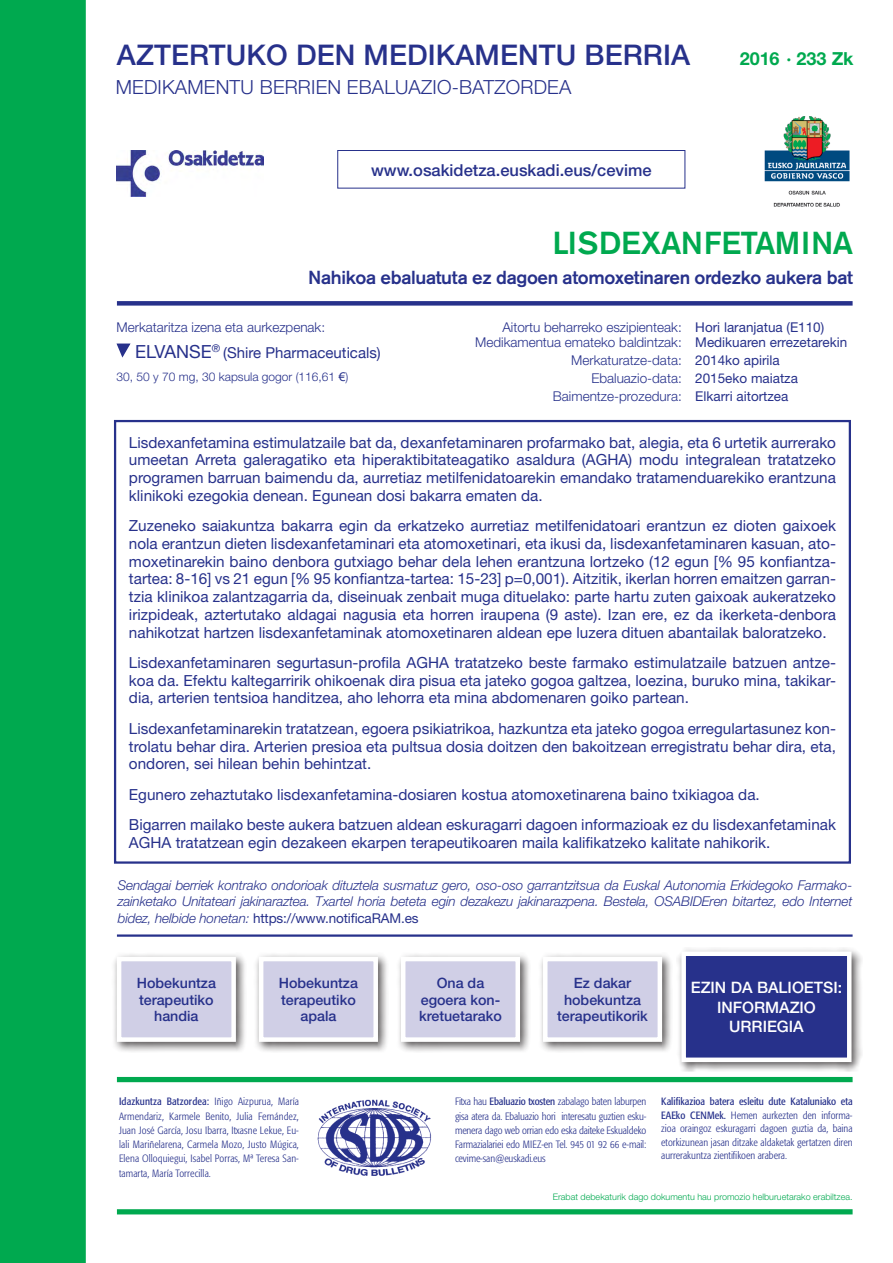
<style>
.page{position:relative;width:893px;height:1263px;background:#fff}
.page>*{position:absolute;margin:0;border:0;box-sizing:border-box;transform-origin:0 0}
.t1{font:500 31.5px "Akzidenz Grotesk BE";color:#00a94f}
.t2{font:500 28.5px "Helvetica Neue";letter-spacing:.005em;color:#27318b}
.t3{font:300 19.5px "Helvetica Neue";letter-spacing:.01em;color:#27318b}
.t4{font:500 18.75px "Akzidenz Grotesk BE";letter-spacing:-.02em;color:#27318b}
.t5{font:700 18px "Helvetica Neue";color:#00a94f}
.t6{font:500 16.5px "Helvetica Neue";color:#27318b}
.t7{font:500 15.75px/19.5px "Helvetica Neue";color:#fff;text-align:center}
.t8{font:15.3px/17.7px "Helvetica Neue";color:#27318b;text-align:justify}
.t9{font:15px "Helvetica Neue";color:#27318b}
.t10{font:500 14.25px/16.5px "Helvetica Neue";color:#27318b;text-align:center}
.t11{font:italic 300 13.5px/16.5px "Helvetica Neue";letter-spacing:-.01em;color:#27318b;text-align:justify}
.t12{font:300 13.5px/15px "Helvetica Neue";color:#27318b;text-align:center}
.t13{font:300 12px "Helvetica Neue";color:#27318b}
.t14{font:300 condensed 10.5px/14.2px "Formata";color:#27318b;text-align:justify}
.t15{font:300 9px "Helvetica Neue";color:#00a94f}
.s1{font-size:18px}
.s2{font-family:"Arial";font-weight:400}
.s3{font-weight:400}
.s4{font-weight:400;font-style:normal}
</style>
<div class="page">
<div style="left:0;top:0;width:86px;height:1263px;background:#00a94f"></div>
<img style="left:117px;top:151px;width:147px;height:45px">
<img style="left:764px;top:117px;width:86px;height:90px">
<div style="left:117px;top:1209px;width:736px;height:5px;background:#00a94f"></div>
<div style="left:117px;top:1077px;width:736px;height:5px;background:#00a94f"></div>
<div style="left:337px;top:150px;width:348px;height:38px;background:#fff;border:1px solid #27318b"></div>
<img style="left:317px;top:1099px;width:114px;height:77px">
<div style="left:117px;top:301px;width:736px;height:5px;background:#27318b"></div>
<div style="left:114px;top:420px;width:737px;height:444px;border:2px solid #27318b"></div>
<div style="left:111px;top:952px;width:136px;height:101px;background:#231f20;opacity:.75"></div>
<div style="left:119px;top:959px;width:115px;height:80px;background:#d0cfe6"></div>
<div style="left:117px;top:957px;width:119px;height:85px;border:4px solid #fff"></div>
<div style="left:254px;top:952px;width:135px;height:101px;background:#231f20;opacity:.75"></div>
<div style="left:261px;top:959px;width:115px;height:80px;background:#d0cfe6"></div>
<div style="left:259px;top:957px;width:119px;height:85px;border:4px solid #fff"></div>
<div style="left:396px;top:952px;width:135px;height:101px;background:#231f20;opacity:.75"></div>
<div style="left:403px;top:959px;width:115px;height:80px;background:#d0cfe6"></div>
<div style="left:401px;top:957px;width:119px;height:85px;border:4px solid #fff"></div>
<div style="left:538px;top:952px;width:135px;height:101px;background:#231f20;opacity:.75"></div>
<div style="left:545px;top:959px;width:115px;height:80px;background:#d0cfe6"></div>
<div style="left:543px;top:957px;width:119px;height:85px;border:4px solid #fff"></div>
<hr style="left:117px;top:934px;width:736px;height:3px;background:#27318b">
<div style="left:676px;top:946px;width:187px;height:127px;background:#231f20;opacity:.75"></div>
<div style="left:684px;top:954px;width:165px;height:106px;background:#27318b"></div>
<div style="left:681px;top:951px;width:170px;height:111px;border:4px solid #fff"></div>
<svg style="left:116px;top:343px;width:15px;height:15px"></svg>
<h2 class="t2" style="left:117px;top:38px;width:575px">AZTERTUKO DEN MEDIKAMENTU BERRIA</h2>
<p class="t3" style="left:116px;top:75px;width:457px">MEDIKAMENTU BERRIEN EBALUAZIO-BATZORDEA</p>
<p class="t6" style="left:371px;top:160px;width:282px">www.osakidetza.euskadi.eus/cevime</p>
<p class="t5" style="left:740px;top:48px;width:115px">2016 · 233 Zk</p>
<h1 class="t1" style="left:553px;top:224px;width:302px">LISDEXANFETAMINA</h1>
<p class="t4" style="left:308px;top:266px;width:546px">Nahikoa ebaluatuta ez dagoen atomoxetinaren ordezko aukera bat</p>
<p class="t12" style="left:117px;top:319px;width:210px">Merkataritza izena eta aurkezpenak:</p>
<p class="t9" style="left:135px;top:343px;width:247px"><span class="s1">Elvanse</span><sup>®</sup> (Shire Pharmaceuticals)</p>
<p class="t13" style="left:117px;top:369px;width:233px">30, 50 y 70 mg, 30 kapsula gogor (116,61 <span class="s2">€</span>)</p>
<p class="t12" style="left:475px;top:319px;width:374px">Aitortu beharreko eszipienteak: <span class="s3">Hori laranjatua (E110)<br></span>Medikamentua emateko baldintzak: <span class="s3">Medikuaren errezetarekin</span></p>
<p class="t12" style="left:571px;top:352px;width:210px">Merkaturatze-data: <span class="s3">2014ko apirila</span></p>
<p class="t12" style="left:591px;top:370px;width:208px">Ebaluazio-data: <span class="s3">2015eko maiatza</span></p>
<p class="t12" style="left:553px;top:388px;width:237px">Baimentze-prozedura: <span class="s3">Elkarri aitortzea</span></p>
<p class="t8" style="left:129px;top:433px;width:709px">Lisdexanfetamina estimulatzaile bat da, dexanfetaminaren profarmako bat, alegia, eta 6 urtetik aurrerako umeetan Arreta galeragatiko eta hiperaktibitateagatiko asaldura (AGHA) modu integralean tratatzeko programen barruan baimendu da, aurretiaz metilfenidatoarekin emandako tratamenduarekiko erantzuna klinikoki ezegokia denean. Egunean dosi bakarra ematen da.</p>
<p class="t8" style="left:129px;top:517px;width:709px">Zuzeneko saiakuntza bakarra egin da erkatzeko aurretiaz metilfenidatoari erantzun ez dioten gaixoek nola erantzun dieten lisdexanfetaminari eta atomoxetinari, eta ikusi da, lisdexanfetaminaren kasuan, ato&shy;moxetinarekin baino denbora gutxiago behar dela lehen erantzuna lortzeko (12 egun [% 95 konfiantza&shy;tartea: 8-16] vs 21 egun [% 95 konfiantza-tartea: 15-23] p=0,001). Aitzitik, ikerlan horren emaitzen garran&shy;tzia klinikoa zalantzagarria da, diseinuak zenbait muga dituelako: parte hartu zuten gaixoak aukeratzeko irizpideak, aztertutako aldagai nagusia eta horren iraupena (9 aste). Izan ere, ez da ikerketa-denbora nahikotzat hartzen lisdexanfetaminak atomoxetinaren aldean epe luzera dituen abantailak baloratzeko.</p>
<p class="t8" style="left:129px;top:653px;width:708px">Lisdexanfetaminaren segurtasun-profila AGHA tratatzeko beste farmako estimulatzaile batzuen antze&shy;koa da. Efektu kaltegarririk ohikoenak dira pisua eta jateko gogoa galtzea, loezina, buruko mina, takikar&shy;dia, arterien tentsioa handitzea, aho lehorra eta mina abdomenaren goiko partean.</p>
<p class="t8" style="left:129px;top:719px;width:708px">Lisdexanfetaminarekin tratatzean, egoera psikiatrikoa, hazkuntza eta jateko gogoa erregulartasunez kon&shy;trolatu behar dira. Arterien presioa eta pultsua dosia doitzen den bakoitzean erregistratu behar dira, eta, ondoren, sei hilean behin behintzat.</p>
<p class="t8" style="left:129px;top:779px;width:708px;line-height:30.5px">Egunero zehaztutako lisdexanfetamina-dosiaren kostua atomoxetinarena baino txikiagoa da.<br>Bigarren mailako beste aukera batzuen aldean eskuragarri dagoen informazioak ez du lisdexanfetaminak</p>
<p class="t8" style="left:129px;top:833px;width:643px">AGHA tratatzean egin dezakeen ekarpen terapeutikoaren maila kalifikatzeko kalitate nahikorik.</p>
<p class="t11" style="left:118px;top:876px;width:736px">Sendagai berriek kontrako ondorioak dituztela susmatuz gero, oso-oso garrantzitsua da Euskal Autonomia Erkidegoko Farmako&shy;zainketako Unitateari jakinaraztea. Txartel horia beteta egin dezakezu jakinarazpena. Bestela, OSABIDEren bitartez, edo Internet bidez, helbide honetan: <span class="s4">https://www.notificaRAM.es</span></p>
<p class="t10" style="left:137px;top:975px;width:81px">Hobekuntza terapeutiko handia</p>
<p class="t10" style="left:279px;top:975px;width:81px">Hobekuntza terapeutiko apala</p>
<p class="t10" style="left:419px;top:975px;width:84px">Ona da egoera kon&shy;kretuetarako</p>
<p class="t10" style="left:557px;top:975px;width:92px">Ez dakar hobekuntza terapeutikorik</p>
<p class="t7" style="left:691px;top:978px;width:153px">EZIN DA BALIOETSI:<br>INFORMAZIO<br>URRIEGIA</p>
<p class="t14" style="left:119px;top:1095px;width:181px"><span class="s3">Idazkuntza Batzordea:</span> Iñigo Aizpurua, María Armendariz, Karmele Benito, Julia Fernández, Juan José García, Josu Ibarra, Itxasne Lekue, Eu&shy;lali Mariñelarena, Carmela Mozo, Justo Múgica, Elena Olloquiegui, Isabel Porras, Mª Teresa San&shy;tamarta, María Torrecilla.</p>
<p class="t14" style="left:455px;top:1095px;width:193px">Fitxa hau <span class="s3">Ebaluazio txosten</span> zabalago baten laburpen gisa atera da. Ebaluazio hori interesatu guztien esku&shy;menera dago web orrian edo eska daiteke Eskualdeko Farmazialariei edo MIEZ-en Tel. 945 01 92 66 e-mail: cevime-san@euskadi.eus</p>
<p class="t14" style="left:661px;top:1095px;width:193px;line-height:13.5px"><span class="s3">Kalifikazioa batera esleitu dute Kataluniako eta EAEko CENMek.</span> Hemen aurkezten den informa&shy;zioa oraingoz eskuragarri dagoen guztia da, baina etorkizunean jasan ditzake aldaketak gertatzen diren aurrerakuntza zientifikoen arabera.</p>
<p class="t15" style="left:553px;top:1191px;width:301px">Erabat debekaturik dago dokumentu hau promozio helburuetarako erabiltzea.</p>
</div>
